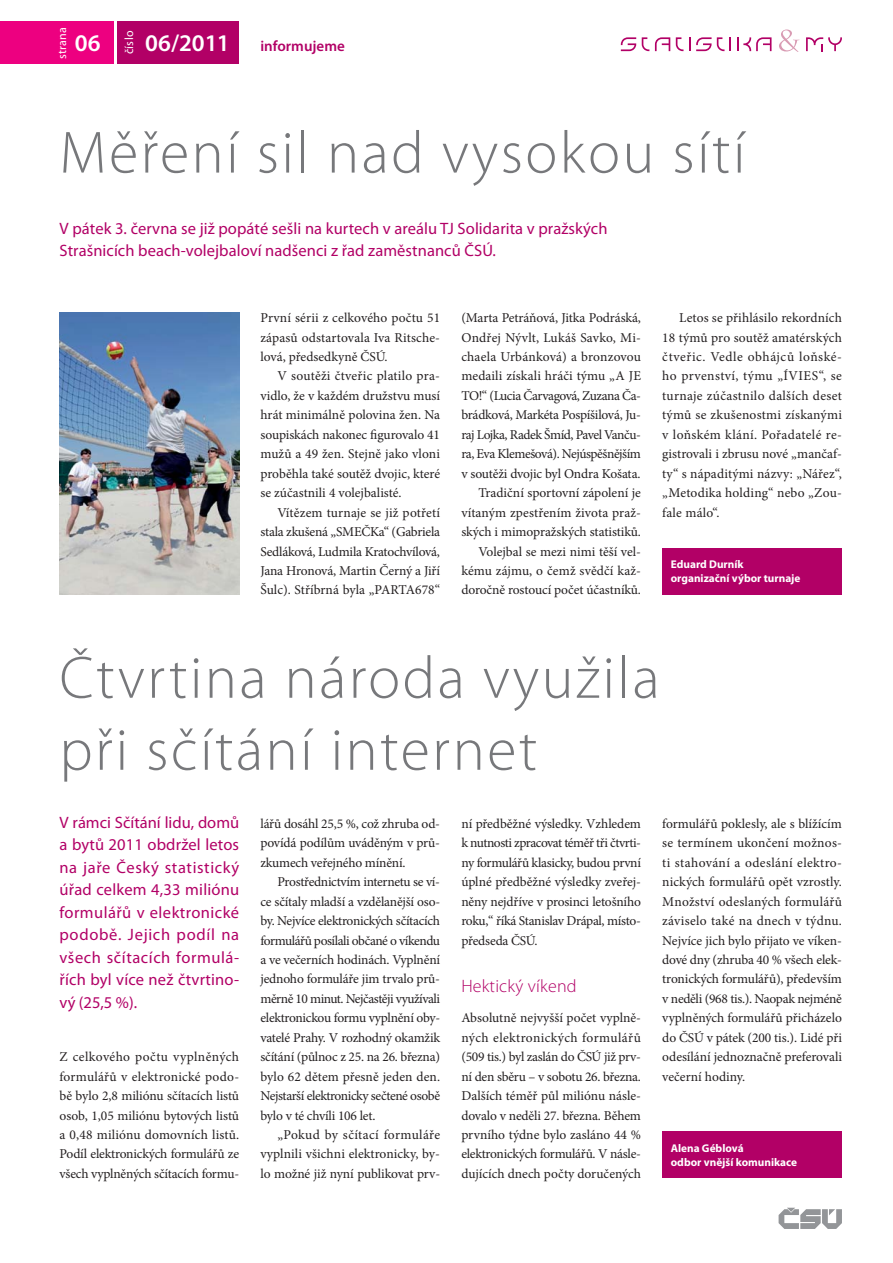
<style>
.page{position:relative;width:893px;height:1263px;background:#fff}
.page>*{position:absolute;margin:0;border:0;box-sizing:border-box;transform-origin:0 0}
.t1{font:300 60px/72px "Myriad Pro";letter-spacing:.04em;color:#77787b}
.t2{font:600 24px "Myriad Pro";color:#fff}
.t3{font:300 18px "Myriad Pro";letter-spacing:.01em;color:#b20066}
.t4{font:16.5px/22.5px "Myriad Pro";letter-spacing:.005em;color:#b20066}
.t5{font:600 15px "Myriad Pro";color:#b20066}
.t6{font:13.5px/19.5px "Minion Pro";letter-spacing:-.01em;color:#231f20;text-align:justify}
.t7{font:12px "Myriad Pro";letter-spacing:.02em;color:#fff}
.t8{font:700 11.25px/14.2px "Myriad Pro";color:#fff}
</style>
<div class="page">
<div style="left:117px;top:21px;width:122px;height:43px;background:#b20066"></div>
<svg style="left:779px;top:1208px;width:63px;height:21px"></svg>
<svg style="left:655px;top:37px;width:15px;height:14px"></svg>
<svg style="left:621px;top:37px;width:15px;height:14px"></svg>
<svg style="left:642px;top:37px;width:7px;height:14px"></svg>
<svg style="left:676px;top:37px;width:7px;height:14px"></svg>
<svg style="left:737px;top:37px;width:34px;height:14px"></svg>
<svg style="left:806px;top:37px;width:36px;height:14px"></svg>
<svg style="left:689px;top:37px;width:42px;height:14px"></svg>
<svg style="left:779px;top:30px;width:21px;height:22px"></svg>
<div style="left:0;top:21px;width:114px;height:43px;background:#ed0080"></div>
<div style="left:662px;top:548px;width:180px;height:46px;background:#b20066"></div>
<img style="left:60px;top:313px;width:179px;height:281px">
<div style="left:662px;top:1131px;width:180px;height:47px;background:#b20066"></div>
<p class="t7" style="left:58px;top:59px;width:34px;rotate:-90deg">strana</p>
<p class="t5" style="left:260px;top:40px;width:86px">informujeme</p>
<h2 class="t2" style="left:75px;top:34px;width:27px">06</h2>
<p class="t7" style="left:125px;top:54px;width:25px;rotate:-90deg">číslo</p>
<h2 class="t2" style="left:145px;top:34px;width:86px">06/2011</h2>
<h1 class="t1" style="left:60px;top:123px;width:687px">Měření sil nad vysokou sítí</h1>
<p class="t4" style="left:60px;top:218px;width:550px">V pátek 3. června se již popáté sešli na kurtech v areálu TJ Solidarita v pražských<br>Strašnicích beach-volejbaloví nadšenci z řad zaměstnanců ČSÚ.</p>
<p class="t6" style="left:260px;top:309px;width:181px">První sérii z celkového počtu 51 zápasů odstartovala Iva Ritsche&shy;lová, předsedkyně ČSÚ.</p>
<p class="t6" style="left:260px;top:368px;width:181px;text-indent:17px">V soutěži čtveřic platilo pra&shy;vidlo, že v každém družstvu musí hrát minimálně polovina žen. Na soupiskách nakonec figurovalo 41 mužů a 49 žen. Stejně jako vloni proběhla také soutěž dvojic, které se zúčastnili 4 volejbalisté.</p>
<p class="t6" style="left:260px;top:504px;width:181px;text-indent:17px">Vítězem turnaje se již potřetí stala zkušená „SMEČKa“ (Gabriela Sedláková, Ludmila Kratochvílová, Jana Hronová, Martin Černý a Jiří Šulc). Stříbrná byla „PARTA678“</p>
<p class="t6" style="left:461px;top:309px;width:181px;text-align:right">(Marta Petráňová, Jitka Podráská, Ondřej Nývlt, Lukáš Savko, Mi&shy;chaela Urbánková) a bronzovou medaili získali hráči týmu „A JE TO!“ (Lucia Čarvagová, Zuzana Ča&shy;brádková, Markéta Pospíšilová, Ju&shy;raj Lojka, Radek Šmíd, Pavel Vanču&shy;ra, Eva Klemešová). Nejúspěšnějším v soutěži dvojic byl Ondra Košata.<br>Tradiční sportovní zápolení je vítaným zpestřením života praž&shy;ských i mimopražských statistiků.<br>Volejbal se mezi nimi těší vel&shy;kému zájmu, o čemž svědčí kaž&shy;doročně rostoucí počet účastníků.</p>
<p class="t6" style="left:662px;top:309px;width:181px;text-indent:17px">Letos se přihlásilo rekordních 18 týmů pro soutěž amatérských čtveřic. Vedle obhájců loňské&shy;ho prvenství, týmu „ÍVIES“, se turnaje zúčastnilo dalších deset týmů se zkušenostmi získanými v loňském klání. Pořadatelé re&shy;gistrovali i zbrusu nové „mančaf&shy;ty“ s nápaditými názvy: „Nářez“, „Metodika holding“ nebo „Zou&shy;fale málo“.</p>
<p class="t8" style="left:671px;top:558px;width:131px">Eduard Durník organizační výbor turnaje</p>
<h1 class="t1" style="left:60px;top:648px;width:602px">Čtvrtina národa využila při sčítání internet</h1>
<p class="t4" style="left:60px;top:813px;width:181px;text-align:justify">V rámci Sčítání lidu, domů a bytů 2011 obdržel letos na jaře Český statistický úřad celkem 4,33 miliónu formulářů v elektronické podobě. Jejich podíl na všech sčítacích formulá&shy;řích byl více než čtvrtino&shy;vý (25,5 %).</p>
<p class="t6" style="left:260px;top:815px;width:181px">lářů dosáhl 25,5 %, což zhruba od&shy;povídá podílům uváděným v prů&shy;zkumech veřejného mínění.</p>
<p class="t6" style="left:260px;top:873px;width:181px;text-indent:17px">Prostřednictvím internetu se ví&shy;ce sčítaly mladší a vzdělanější oso&shy;by. Nejvíce elektronických sčítacích formulářů posílali občané o víkendu a ve večerních hodinách. Vyplnění jednoho formuláře jim trvalo prů&shy;měrně 10 minut. Nejčastěji využívali elektronickou formu vyplnění oby&shy;vatelé Prahy. V rozhodný okamžik sčítání (půlnoc z 25. na 26. března) bylo 62 dětem přesně jeden den.<br>Nejstarší elektronicky sečtené osobě bylo v té chvíli 106 let.</p>
<p class="t6" style="left:260px;top:1126px;width:181px;text-indent:17px">„Pokud by sčítací formuláře vyplnili všichni elektronicky, by&shy;lo možné již nyní publikovat prv-</p>
<p class="t6" style="left:662px;top:815px;width:181px">formulářů poklesly, ale s blížícím se termínem ukončení možnos&shy;ti stahování a odeslání elektro&shy;nických formulářů opět vzrostly.<br>Množství odeslaných formulářů záviselo také na dnech v týdnu.<br>Nejvíce jich bylo přijato ve víken&shy;dové dny (zhruba 40 % všech elek&shy;tronických formulářů), především v neděli (968 tis.). Naopak nejméně vyplněných formulářů přicházelo do ČSÚ v pátek (200 tis.). Lidé při odesílání jednoznačně preferovali večerní hodiny.</p>
<p class="t6" style="left:461px;top:815px;width:181px">ní předběžné výsledky. Vzhledem k nutnosti zpracovat téměř tři čtvrti&shy;ny formulářů klasicky, budou první úplné předběžné výsledky zveřej&shy;něny nejdříve v prosinci letošního roku,“ říká Stanislav Drápal, místo&shy;předseda ČSÚ.</p>
<h3 class="t3" style="left:461px;top:979px;width:117px">Hektický víkend</h3>
<p class="t6" style="left:461px;top:1009px;width:181px">Absolutně nejvyšší počet vyplně&shy;ných elektronických formulářů (509 tis.) byl zaslán do ČSÚ již prv&shy;ní den sběru – v sobotu 26. března.<br>Dalších téměř půl miliónu násle&shy;dovalo v neděli 27. března. Během prvního týdne bylo zasláno 44 % elektronických formulářů. V násle&shy;dujících dnech počty doručených</p>
<p class="t6" style="left:60px;top:1048px;width:181px">Z celkového počtu vyplněných formulářů v elektronické podo&shy;bě bylo 2,8 miliónu sčítacích listů osob, 1,05 miliónu bytových listů a 0,48 miliónu domovních listů.<br>Podíl elektronických formulářů ze všech vyplněných sčítacích formu-</p>
<p class="t8" style="left:671px;top:1142px;width:128px">Alena Géblová<br>odbor vnější komunikace</p>
</div>
